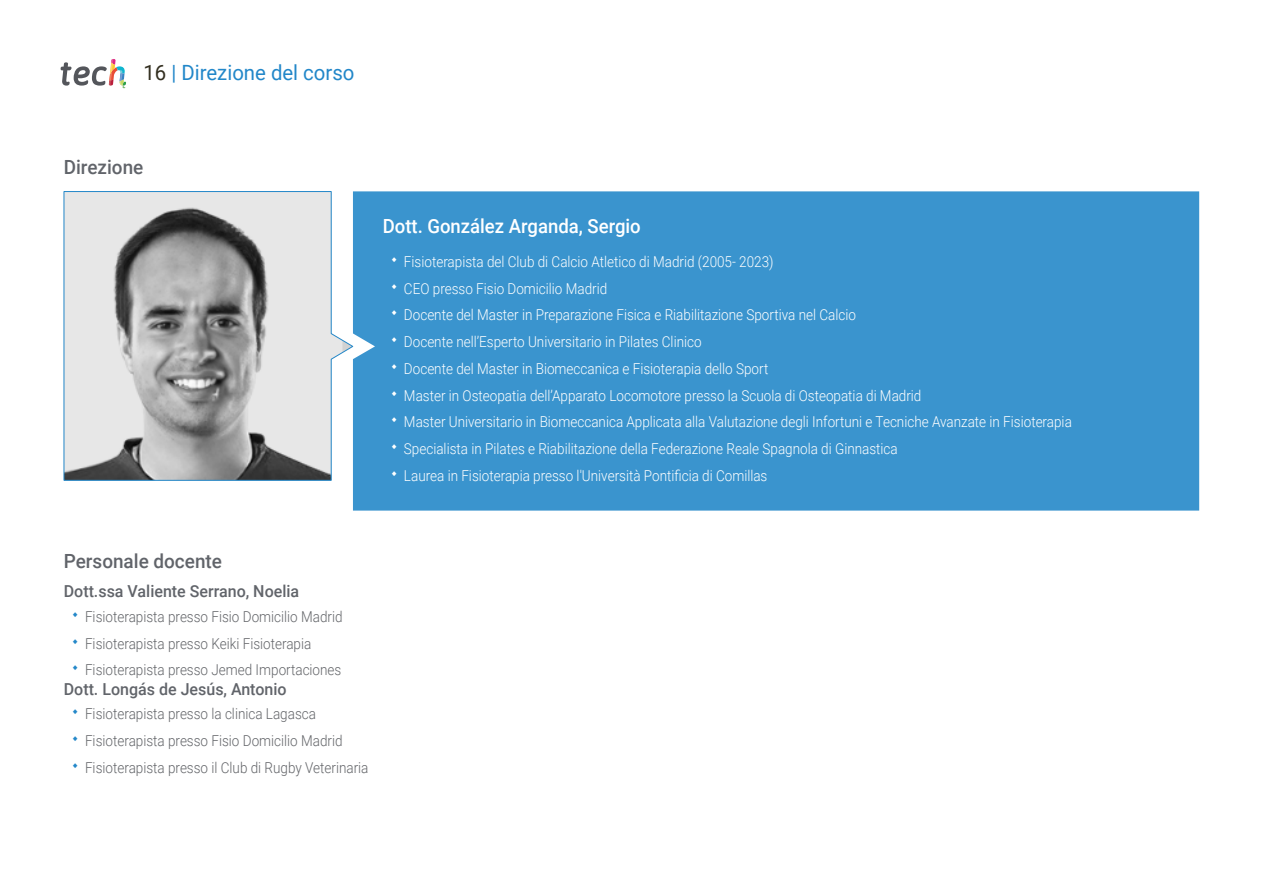
<style>
.page{position:relative;width:1263px;height:893px;background:#fff}
.page>*{position:absolute;margin:0;border:0;box-sizing:border-box;transform-origin:0 0}
.t1{font:21px "Roboto";color:#2287c9}
.t2{font:500 19.5px "Roboto";color:#fff;scale:.95 1}
.t3{font:500 19.5px "Roboto";color:#61646a}
.t4{font:500 16.5px "Roboto";color:#61646a}
.t5{font:300 15px/26.7px "Roboto";color:#fff;scale:.9 1}
.t6{font:300 15px/26.7px "Roboto";color:#636569;scale:.9 1}
.s1{color:#322e1f}
</style>
<div class="page">
<svg style="left:61px;top:59px;width:65px;height:29px"></svg>
<div style="left:353px;top:191px;width:846px;height:320px;background:#3a94ce"></div>
<svg style="left:64px;top:191px;width:289px;height:290px;background:#bcbdbe"></svg>
<svg style="left:392px;top:257px;width:5px;height:5px"></svg>
<svg style="left:392px;top:284px;width:5px;height:5px"></svg>
<svg style="left:392px;top:310px;width:5px;height:5px"></svg>
<svg style="left:392px;top:337px;width:5px;height:5px"></svg>
<svg style="left:392px;top:364px;width:5px;height:5px"></svg>
<svg style="left:392px;top:391px;width:5px;height:5px"></svg>
<svg style="left:392px;top:417px;width:5px;height:5px"></svg>
<svg style="left:392px;top:444px;width:5px;height:5px"></svg>
<svg style="left:392px;top:471px;width:5px;height:5px"></svg>
<h1 class="t1" style="left:144px;top:57px;width:213px"><span class="s1">16</span> | Direzione del corso</h1>
<h2 class="t3" style="left:64px;top:154px;width:81px">Direzione</h2>
<h2 class="t2" style="left:383px;top:212px;width:273px">Dott. González Arganda, Sergio</h2>
<p class="t5" style="left:404px;top:248px;width:744px">Fisioterapista del Club di Calcio Atletico di Madrid (2005- 2023)<br>CEO presso Fisio Domicilio Madrid<br>Docente del Master in Preparazione Fisica e Riabilitazione Sportiva nel Calcio<br>Docente nell’Esperto Universitario in Pilates Clinico<br>Docente del Master in Biomeccanica e Fisioterapia dello Sport<br>Master in Osteopatia dell’Apparato Locomotore presso la Scuola di Osteopatia di Madrid<br>Master Universitario in Biomeccanica Applicata alla Valutazione degli Infortuni e Tecniche Avanzate in Fisioterapia Specialista in Pilates e Riabilitazione della Federazione Reale Spagnola di Ginnastica<br>Laurea in Fisioterapia presso l'Università Pontificia di Comillas</p>
<h2 class="t3" style="left:64px;top:547px;width:160px">Personale docente</h2>
<p class="t4" style="left:64px;top:580px;width:237px">Dott.ssa Valiente Serrano, Noelia</p>
<p class="t6" style="left:85px;top:602px;width:288px">Fisioterapista presso Fisio Domicilio Madrid<br>Fisioterapista presso Keiki Fisioterapia<br>Fisioterapista presso Jemed Importaciones</p>
<p class="t4" style="left:64px;top:677px;width:224px">Dott. Longás de Jesús, Antonio</p>
<p class="t6" style="left:85px;top:700px;width:316px">Fisioterapista presso la clinica Lagasca<br>Fisioterapista presso Fisio Domicilio Madrid<br>Fisioterapista presso il Club di Rugby Veterinaria</p>
</div>
